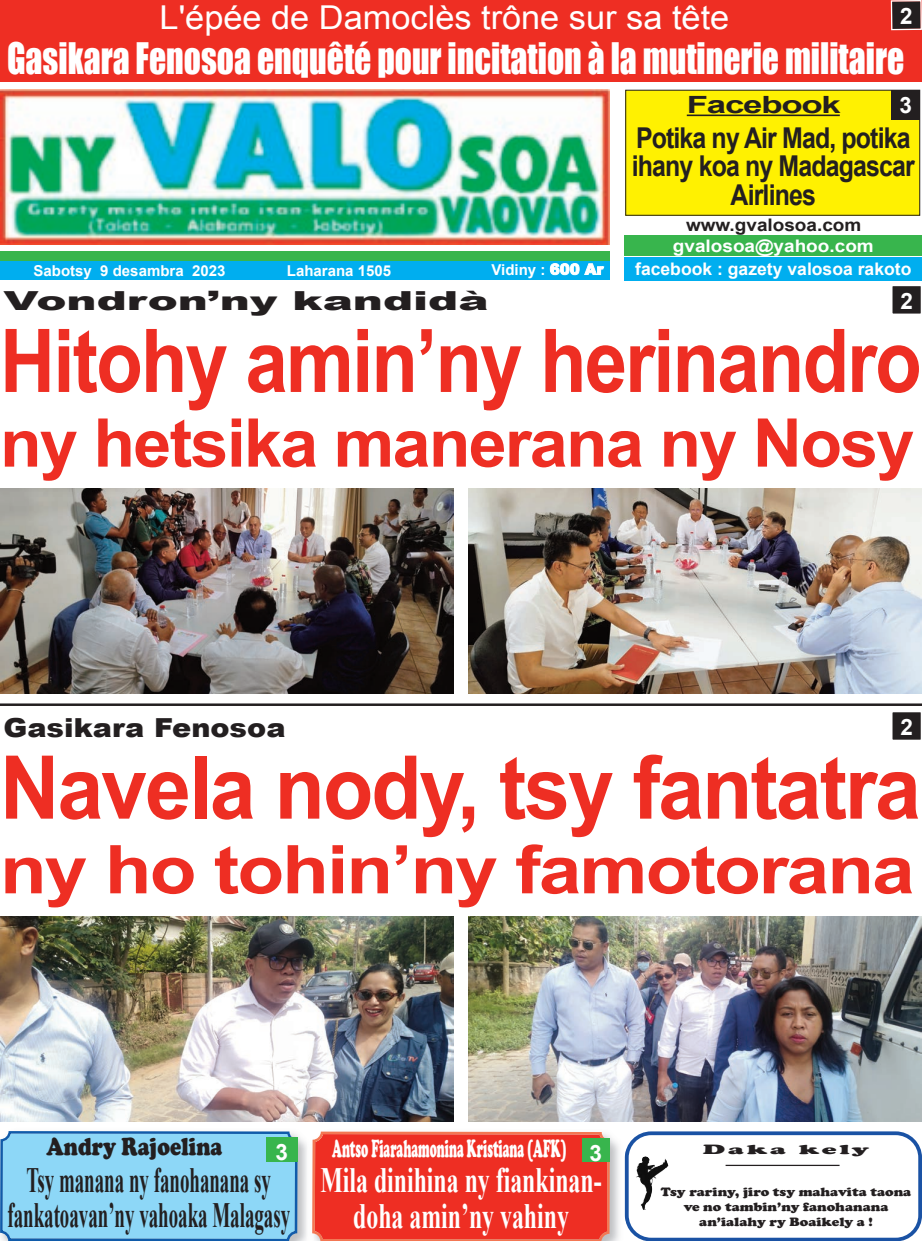
<style>
.page{position:relative;width:922px;height:1241px;background:#fff}
.page>*{position:absolute;margin:0;border:0;box-sizing:border-box;transform-origin:0 0}
.t1{font:700 88px "Arial";letter-spacing:-.025em;color:#ee2e23;scale:.87 1}
.t2{font:700 88px "Arial";letter-spacing:-.025em;color:#ee2e23;scale:.94 1}
.t3{font:700 67.25px "Arial";letter-spacing:-.025em;color:#ee2e23}
.t4{font:700 67.25px "Arial";letter-spacing:-.025em;color:#ee2e23;scale:1.14 1}
.t5{font:39.88px "Impact";color:#fff;scale:.84 1}
.t6{font:700 35.5px/35.5px "Times New Roman";color:#231f20;text-align:center;scale:.53 1}
.t7{font:700 35.5px/35.5px "Times New Roman";color:#fff;text-align:center;scale:.67 1}
.t8{font:32.88px "Arial";color:#fff;scale:1.04 1}
.t9{font:700 28.75px/28.8px "Arial";letter-spacing:-.035em;color:#231f20;text-align:center;scale:.87 1}
.t10{font:900 26.25px "Arial";color:#231f20;scale:1.72 1}
.t11{font:900 26.25px "Arial";color:#231f20;scale:1.1 1}
.t12{font:900 25.5px "Cooper";color:#fff;scale:.47 1}
.t13{font:900 25.5px "Cooper";color:#231f20;scale:.82 1}
.t14{font:700 23.75px "Arial";letter-spacing:-.035em;color:#231f20;scale:1.47 1}
.t15{font:700 22.5px "Arial";color:#fff}
.t16{font:700 17.25px "Arial";color:#fff}
.t17{font:700 17.25px "Arial";color:#fff;scale:1.1 1}
.t18{font:700 17.25px "Arial";color:#231f20;scale:1.1 1}
.t19{font:700 15px "Arial";color:#fff}
.t20{font:900 13.62px "Cooper";letter-spacing:.1em;color:#231f20;scale:2.05 1}
.t21{font:900 12.5px/15px "Cooper";color:#231f20;text-align:center;scale:1.14 1}
.s1{font-weight:900}
</style>
<div class="page">
<div style="left:625px;top:90px;width:294px;height:125px;background:#fff101"></div>
<hr style="left:686px;top:114px;width:153px;height:2px;background:#231f20">
<div style="left:891px;top:90px;width:28px;height:29px;background:#231f20"></div>
<div style="left:0;top:251px;width:609px;height:18px;background:#38b54d"></div>
<img style="left:0;top:90px;width:609px;height:155px">
<div style="left:0;top:262px;width:609px;height:18px;background:#00aeef"></div>
<div style="left:624px;top:235px;width:297px;height:21px;background:#38b54d"></div>
<div style="left:624px;top:258px;width:297px;height:23px;background:#00aeef"></div>
<div style="left:0;top:0;width:921px;height:82px;background:#ee2e23"></div>
<div style="left:891px;top:1px;width:29px;height:28px;background:#231f20"></div>
<div style="left:890px;top:0;width:31px;height:30px;border:1px solid #fff"></div>
<svg style="left:625px;top:1131px;width:296px;height:109px"></svg>
<img style="left:635px;top:1155px;width:33px;height:55px">
<img style="left:609px;top:1136px;width:11px;height:104px">
<img style="left:624px;top:1155px;width:1px;height:62px">
<div style="left:313px;top:1131px;width:296px;height:109px;background:#ee2e23"></div>
<div style="left:582px;top:1137px;width:27px;height:24px;background:#38b54d"></div>
<img style="left:297px;top:1135px;width:10px;height:105px">
<img style="left:312px;top:1139px;width:1px;height:94px">
<div style="left:0;top:1131px;width:297px;height:109px;background:#8dd7f7"></div>
<div style="left:266px;top:1137px;width:31px;height:24px;background:#38b54d"></div>
<hr style="left:725px;top:1164px;width:114px;height:1px;background:#231f20">
<img style="left:0;top:488px;width:453px;height:206px">
<img style="left:468px;top:488px;width:453px;height:206px">
<div style="left:892px;top:286px;width:28px;height:27px;background:#231f20"></div>
<div style="left:891px;top:285px;width:30px;height:30px;border:1px solid #fff"></div>
<div style="left:892px;top:712px;width:28px;height:27px;background:#231f20"></div>
<div style="left:891px;top:711px;width:30px;height:29px;border:1px solid #fff"></div>
<img style="left:0;top:916px;width:453px;height:205px">
<img style="left:468px;top:916px;width:453px;height:205px">
<hr style="left:0;top:703px;width:921px;height:2px;background:#231f20">
<h3 class="t8" style="left:160px;top:-1px;width:549px">L'épée de Damoclès trône sur sa tête</h3>
<h3 class="t5" style="left:7px;top:34px;width:1069px">Gasikara Fenosoa enquêté pour incitation à la mutinerie militaire</h3>
<h3 class="t14" style="left:686px;top:91px;width:106px">Facebook</h3>
<h3 class="t9" style="left:631px;top:123px;width:326px">Potika ny Air Mad, potika ihany koa ny Madagascar<br>Airlines</h3>
<h3 class="t15" style="left:899px;top:92px;width:14px">3</h3>
<h3 class="t18" style="left:685px;top:215px;width:161px">www.gvalosoa.com</h3>
<p class="t19" style="left:34px;top:263px;width:193px">Sabotsy 9 desambra 2023</p>
<p class="t19" style="left:287px;top:263px;width:106px">Laharana 1505</p>
<h3 class="t17" style="left:672px;top:237px;width:184px">gvalosoa@yahoo.com</h3>
<p class="t19" style="left:491px;top:261px;width:113px">Vidiny : <span class="s1">600 Ar</span></p>
<h3 class="t16" style="left:635px;top:259px;width:278px">facebook : gazety valosoa rakoto</h3>
<h3 class="t10" style="left:4px;top:281px;width:283px">Vondron’ny kandidà</h3>
<h1 class="t1" style="left:0;top:312px;width:1060px">Hitohy amin’ny herinandro</h1>
<h3 class="t15" style="left:900px;top:288px;width:14px">2</h3>
<h2 class="t3" style="left:0;top:405px;width:915px">ny hetsika manerana ny Nosy</h2>
<h3 class="t11" style="left:4px;top:708px;width:258px">Gasikara Fenosoa</h3>
<h1 class="t2" style="left:0;top:738px;width:980px">Navela nody, tsy fantatra</h1>
<h3 class="t15" style="left:900px;top:714px;width:14px">2</h3>
<h2 class="t4" style="left:0;top:832px;width:803px">ny ho tohin’ny famotorana</h2>
<h3 class="t13" style="left:47px;top:1131px;width:216px">Andry Rajoelina</h3>
<h3 class="t15" style="left:275px;top:1139px;width:14px">3</h3>
<h3 class="t6" style="left:7px;top:1161px;width:535px">Tsy manana ny fanohanana sy fankatoavan’ny vahoaka Malagasy</h3>
<h3 class="t12" style="left:332px;top:1132px;width:576px">Antso Fiarahamonina Kristiana (AFK) <sub>3</sub></h3>
<h3 class="t7" style="left:320px;top:1162px;width:421px">Mila dinihina ny fiankinan&shy;doha amin’ny vahiny</h3>
<p class="t20" style="left:702px;top:1141px;width:83px">Daka kely</p>
<p class="t21" style="left:660px;top:1184px;width:221px">Tsy rariny, jiro tsy mahavita taona ve no tambin’ny fanohanana an’ialahy ry Boaikely a !</p>
</div>
